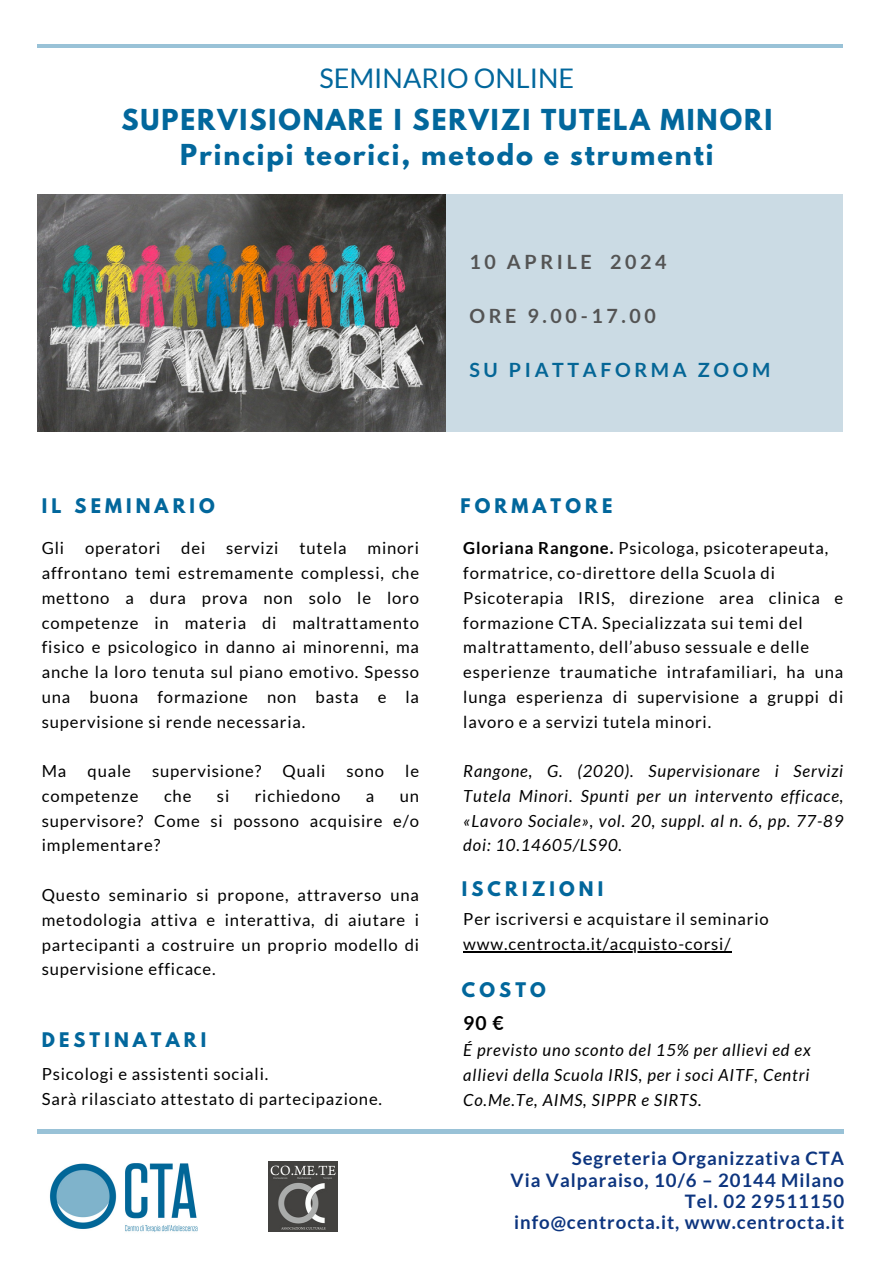
<style>
.page{position:relative;width:894px;height:1264px;background:#fff}
.page>*{position:absolute;margin:0;border:0;box-sizing:border-box;transform-origin:0 0}
.t1{font:27px "Lato";color:#02679c}
.t2{font:700 25.65px/34.8px "League Spartan";letter-spacing:.075em;color:#02679c;text-align:center}
.t3{font:700 19.65px "Lato";letter-spacing:.185em;color:#545454}
.t4{font:700 19.65px "Lato";letter-spacing:.185em;color:#056696}
.t5{font:700 19.35px "Lato";color:#000}
.t6{font:700 18.6px/21.3px "Lato";letter-spacing:.05em;color:#0d357f;text-align:right}
.t7{font:700 17.85px "League Spartan";letter-spacing:.23em;color:#02679c}
.t8{font:16.65px/24.8px "Lato";letter-spacing:.05em;color:#000;text-align:justify}
.t9{font:italic 16.65px/24.8px "Lato";letter-spacing:.05em;color:#000;text-align:justify}
.s1{font-weight:700}
</style>
<div class="page">
<img style="left:49px;top:1163px;width:149px;height:69px">
<img style="left:268px;top:1161px;width:70px;height:70px">
<hr style="left:38px;top:44px;width:804px;height:4px;background:#99c2d7">
<hr style="left:38px;top:1129px;width:806px;height:4px;background:#99c2d7">
<div style="left:38px;top:194px;width:805px;height:238px;background:#cbdbe4"></div>
<img style="left:38px;top:194px;width:407px;height:238px">
<hr style="left:463px;top:951px;width:268px;height:1px;background:#000">
<p class="t1" style="left:319px;top:61px;width:256px">SEMINARIO ONLINE</p>
<h2 class="t2" style="left:121px;top:106px;width:652px">SUPERVISIONARE I SERVIZI TUTELA MINORI<br>Principi teorici, metodo e strumenti</h2>
<p class="t3" style="left:469px;top:249px;width:198px">10 APRILE 2024</p>
<h3 class="t3" style="left:469px;top:303px;width:188px">ORE 9.00-17.00</h3>
<p class="t4" style="left:469px;top:357px;width:302px">SU PIATTAFORMA ZOOM</p>
<p class="t7" style="left:42px;top:496px;width:174px">IL SEMINARIO</p>
<h3 class="t8" style="left:42px;top:535px;width:379px">Gli operatori dei servizi tutela minori affrontano temi estremamente complessi, che mettono a dura prova non solo le loro competenze in materia di maltrattamento fisico e psicologico in danno ai minorenni, ma anche la loro tenuta sul piano emotivo. Spesso una buona formazione non basta e la supervisione si rende necessaria.</h3>
<h3 class="t8" style="left:42px;top:758px;width:26px">Ma</h3>
<h3 class="t8" style="left:87px;top:758px;width:45px">quale</h3>
<h3 class="t8" style="left:152px;top:758px;width:111px">supervisione?</h3>
<h3 class="t8" style="left:282px;top:758px;width:44px">Quali</h3>
<h3 class="t8" style="left:346px;top:758px;width:39px">sono</h3>
<h3 class="t8" style="left:405px;top:758px;width:15px">le</h3>
<h3 class="t8" style="left:42px;top:783px;width:98px">competenze</h3>
<h3 class="t8" style="left:164px;top:783px;width:29px">che</h3>
<h3 class="t8" style="left:217px;top:783px;width:14px">si</h3>
<h3 class="t8" style="left:255px;top:783px;width:87px">richiedono</h3>
<h3 class="t8" style="left:366px;top:783px;width:10px">a</h3>
<h3 class="t8" style="left:42px;top:783px;width:379px;text-indent:358px">un supervisore? Come si possono acquisire e/o implementare?</h3>
<p class="t8" style="left:42px;top:882px;width:379px">Questo seminario si propone, attraverso una metodologia attiva e interattiva, di aiutare i partecipanti a costruire un proprio modello di supervisione efficace.</p>
<p class="t7" style="left:42px;top:1030px;width:166px">DESTINATARI</p>
<h3 class="t8" style="left:42px;top:1061px;width:228px">Psicologi e assistenti sociali.</h3>
<p class="t8" style="left:42px;top:1085px;width:342px">Sarà rilasciato attestato di partecipazione.</p>
<p class="t7" style="left:460px;top:496px;width:153px">FORMATORE</p>
<p class="t8" style="left:463px;top:535px;width:366px"><span class="s1">Gloriana Rangone.</span> Psicologa, psicoterapeuta,</p>
<p class="t8" style="left:463px;top:560px;width:313px">formatrice, co-direttore della Scuola di</p>
<p class="t8" style="left:463px;top:585px;width:381px">Psicoterapia IRIS, direzione area clinica e formazione CTA. Specializzata sui temi del</p>
<p class="t8" style="left:463px;top:634px;width:347px">maltrattamento, dell’abuso sessuale e delle</p>
<p class="t8" style="left:463px;top:659px;width:381px">esperienze traumatiche intrafamiliari, ha una lunga esperienza di supervisione a gruppi di lavoro e a servizi tutela minori.</p>
<p class="t9" style="left:463px;top:758px;width:381px">Rangone, G. (2020). Supervisionare i Servizi Tutela Minori. Spunti per un intervento efficace, «Lavoro Sociale», vol. 20, suppl. al n. 6, pp. 77-89 doi: 10.14605/LS90.</p>
<p class="t7" style="left:462px;top:880px;width:143px">ISCRIZIONI</p>
<p class="t8" style="left:463px;top:906px;width:307px">Per iscriversi e acquistare il seminario</p>
<p class="t8" style="left:463px;top:931px;width:269px">www.centrocta.it/acquisto-corsi/</p>
<p class="t7" style="left:462px;top:981px;width:85px">COSTO</p>
<h2 class="t5" style="left:463px;top:1011px;width:42px">90 €</h2>
<p class="t9" style="left:463px;top:1037px;width:349px">É previsto uno sconto del 15% per allievi ed ex allievi della Scuola IRIS, per i soci AITF, Centri Co.Me.Te, AIMS, SIPPR e SIRTS.</p>
<h3 class="t6" style="left:510px;top:1147px;width:335px">Segreteria Organizzativa CTA<br>Via Valparaiso, 10/6 – 20144 Milano<br>Tel. 02 29511150<br>info@centrocta.it, www.centrocta.it</h3>
</div>
